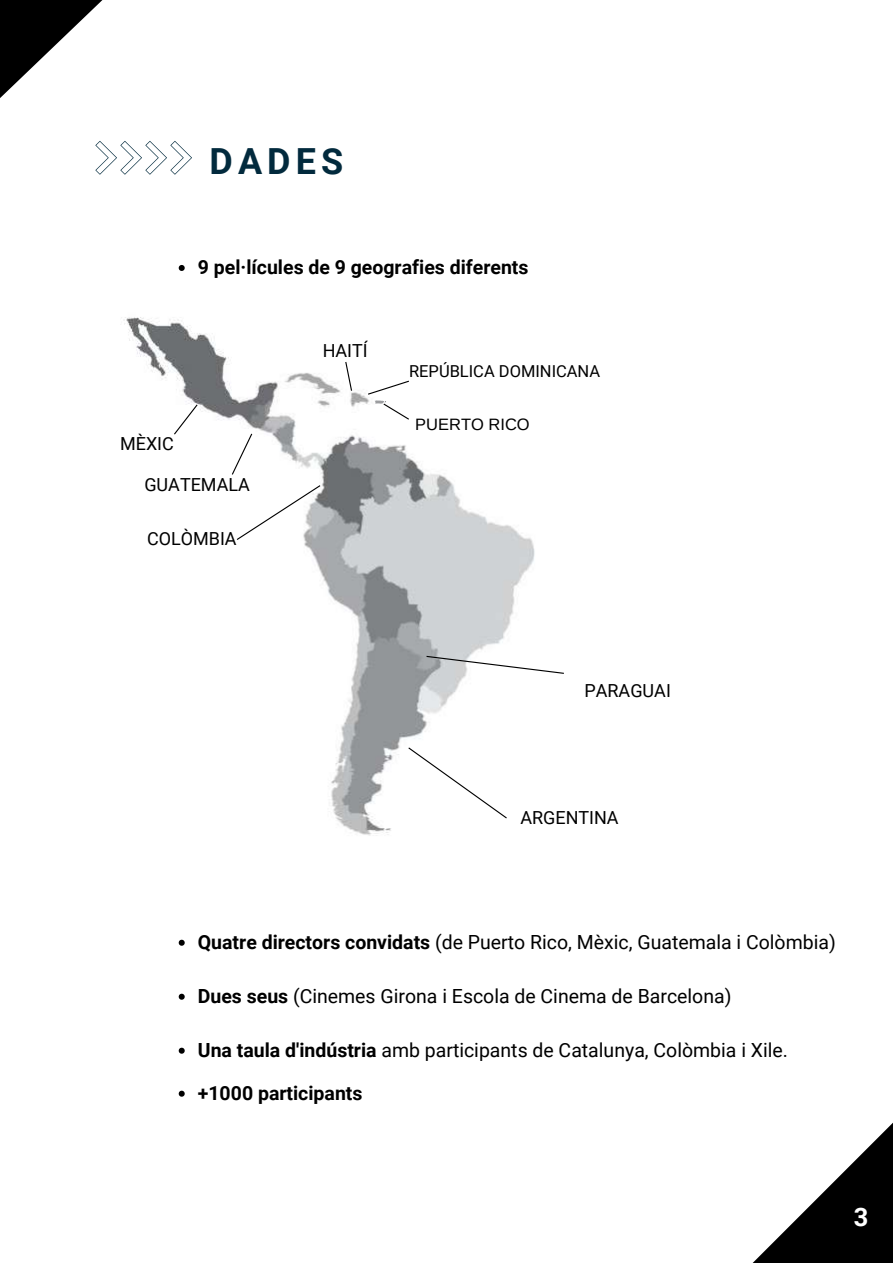
<style>
.page{position:relative;width:893px;height:1264px;background:#fff}
.page>*{position:absolute;margin:0;border:0;box-sizing:border-box;transform-origin:0 0}
.t1{font:700 36px "Roboto";letter-spacing:.14em;color:#022a3d}
.t2{font:700 25.5px "Roboto";color:#fff}
.t3{font:19.5px "Roboto";color:#000}
.t4{font:700 19.5px "Roboto";color:#000}
.t5{font:18px "Roboto";color:#000}
.t6{font:16.5px "Roboto";color:#000}
.t7{font:16.5px "Arimo";color:#000}
.s1{font-weight:700}
</style>
<div class="page">
<svg style="left:753px;top:1123px;width:139px;height:139px"></svg>
<svg style="left:0;top:0;width:103px;height:98px"></svg>
<img style="left:121px;top:317px;width:414px;height:519px">
<svg style="left:179px;top:265px;width:6px;height:6px"></svg>
<svg style="left:179px;top:939px;width:6px;height:6px"></svg>
<svg style="left:179px;top:993px;width:6px;height:6px"></svg>
<svg style="left:179px;top:1047px;width:6px;height:6px"></svg>
<svg style="left:179px;top:1090px;width:6px;height:6px"></svg>
<svg style="left:344px;top:361px;width:9px;height:31px"></svg>
<svg style="left:366px;top:380px;width:44px;height:41px"></svg>
<svg style="left:173px;top:403px;width:26px;height:33px"></svg>
<svg style="left:235px;top:484px;width:86px;height:57px"></svg>
<svg style="left:231px;top:432px;width:22px;height:44px"></svg>
<svg style="left:425px;top:655px;width:139px;height:19px"></svg>
<svg style="left:407px;top:746px;width:101px;height:73px"></svg>
<svg style="left:95px;top:141px;width:97px;height:34px"></svg>
<h1 class="t1" style="left:209px;top:141px;width:135px">DADES</h1>
<p class="t4" style="left:198px;top:256px;width:332px">9 pel·lícules de 9 geografies diferents</p>
<p class="t5" style="left:120px;top:433px;width:55px">MÈXIC</p>
<p class="t5" style="left:144px;top:474px;width:107px">GUATEMALA</p>
<p class="t5" style="left:147px;top:528px;width:91px">COLÒMBIA</p>
<p class="t5" style="left:322px;top:340px;width:46px">HAITÍ</p>
<p class="t6" style="left:409px;top:362px;width:192px">REPÚBLICA DOMINICANA</p>
<p class="t7" style="left:415px;top:415px;width:116px">PUERTO RICO</p>
<p class="t5" style="left:584px;top:679px;width:88px">PARAGUAI</p>
<p class="t5" style="left:520px;top:807px;width:100px">ARGENTINA</p>
<p class="t3" style="left:198px;top:930px;width:639px"><span class="s1">Quatre directors convidats</span> (de Puerto Rico, Mèxic, Guatemala i Colòmbia)</p>
<p class="t3" style="left:198px;top:984px;width:535px"><span class="s1">Dues seus</span> (Cinemes Girona i Escola de Cinema de Barcelona)</p>
<p class="t3" style="left:198px;top:1038px;width:591px"><span class="s1">Una taula d'indústria</span> amb participants de Catalunya, Colòmbia i Xile.</p>
<p class="t4" style="left:198px;top:1081px;width:166px">+1000 participants</p>
<h2 class="t2" style="left:853px;top:1202px;width:16px">3</h2>
</div>
